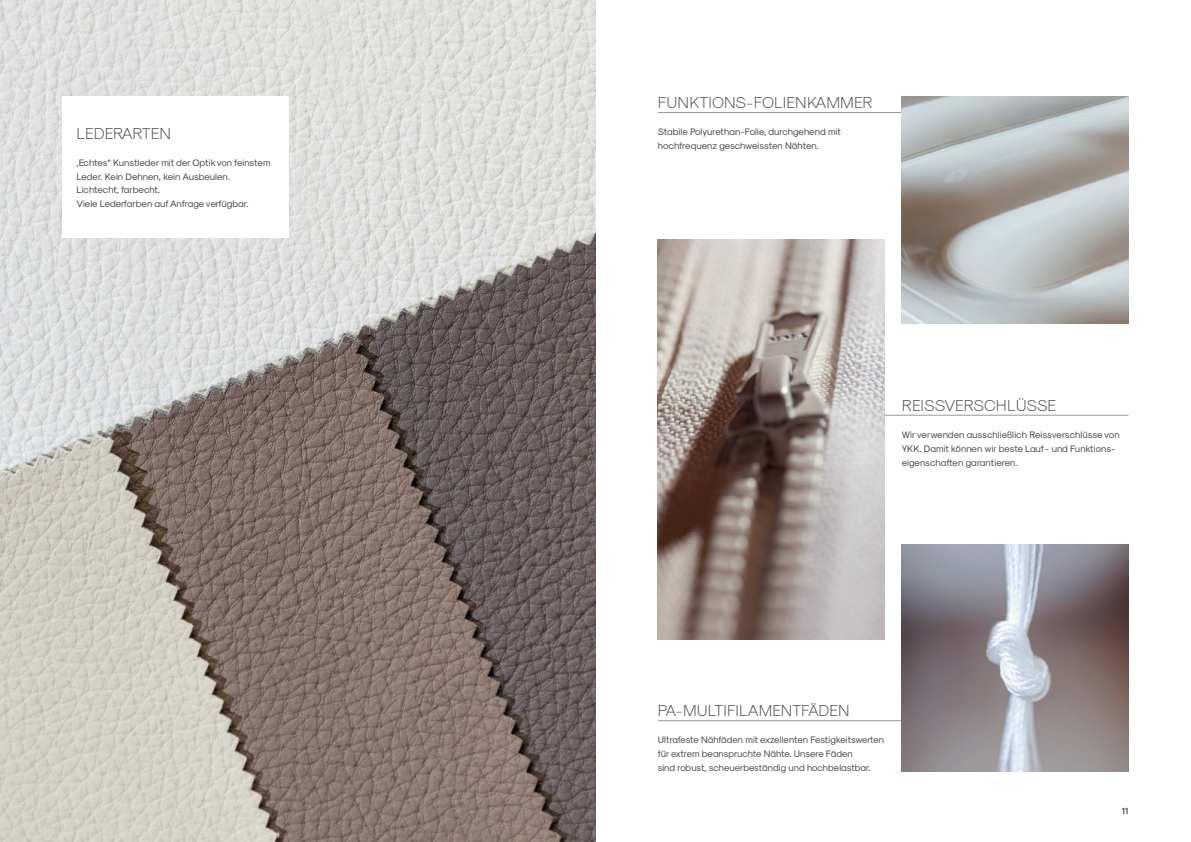
<style>
.page{position:relative;width:1191px;height:842px;background:#fff}
.page>*{position:absolute;margin:0;border:0;box-sizing:border-box;transform-origin:0 0}
.t1{font:16px "Sk Modernist Light";color:#4d4c48}
.t2{font:9.5px/13.7px "Sk Modernist Regular";color:#4d4c48}
.t3{font:9px "Sk Modernist Bold";color:#4d4c48}
</style>
<div class="page">
<img style="left:0;top:0;width:595px;height:842px">
<div style="left:62px;top:96px;width:227px;height:142px;background:#fff"></div>
<hr style="left:658px;top:720px;width:262px;height:1px;background:#9d978c">
<hr style="left:879px;top:415px;width:249px;height:1px;background:#9d978c">
<img style="left:658px;top:240px;width:226px;height:399px">
<hr style="left:658px;top:112px;width:262px;height:1px;background:#9d978c">
<img style="left:901px;top:96px;width:227px;height:227px">
<img style="left:901px;top:544px;width:227px;height:227px">
<h1 class="t1" style="left:77px;top:123px;width:96px">LEDERARTEN</h1>
<p class="t2" style="left:77px;top:156px;width:196px">„Echtes“ Kunstleder mit der Optik von feinstem Leder. Kein Dehnen, kein Ausbeulen.<br>Lichtecht, farbecht.<br>Viele Lederfarben auf Anfrage verfügbar.</p>
<h1 class="t1" style="left:658px;top:92px;width:216px">FUNKTIONS-FOLIENKAMMER</h1>
<p class="t2" style="left:658px;top:125px;width:185px">Stabile Polyurethan-Folie, durchgehend mit hochfrequenz geschweissten Nähten.</p>
<h1 class="t1" style="left:901px;top:395px;width:156px">REISSVERSCHLÜSSE</h1>
<p class="t2" style="left:901px;top:428px;width:219px">Wir verwenden ausschließlich Reissverschlüsse von<br>YKK. Damit können wir beste Lauf - und Funktions&shy;eigenschaften garantieren.</p>
<h1 class="t1" style="left:658px;top:701px;width:193px">PA-MULTIFILAMENTFÄDEN</h1>
<p class="t2" style="left:658px;top:733px;width:228px">Ultrafeste Nähfäden mit exzellenten Festigkeitswerten für extrem beanspruchte Nähte. Unsere Fäden<br>sind robust, scheuerbeständig und hochbelastbar.</p>
<p class="t3" style="left:1121px;top:805px;width:9px">11</p>
</div>
